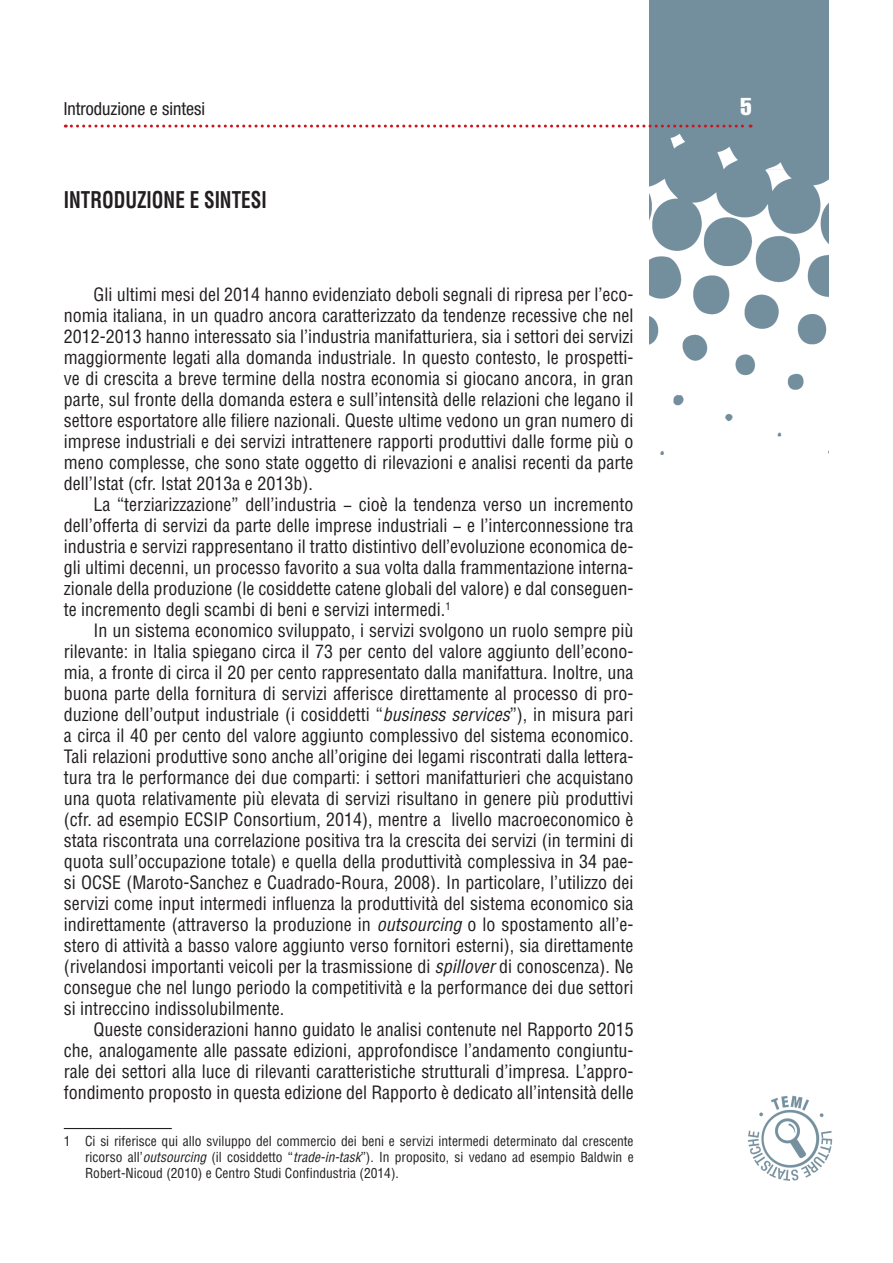
<style>
.page{position:relative;width:893px;height:1263px;background:#fff}
.page>*{position:absolute;margin:0;border:0;box-sizing:border-box;transform-origin:0 0}
.t1{font:24px "Helvetica LT Std Comp";color:#fff}
.t2{font:700 condensed 22.5px "Helvetica LT Std";color:#231f20;scale:.85 1}
.t3{font:condensed 18px/21px "Helvetica LT Std";color:#231f20;text-align:justify}
.t4{font:condensed 18px "Helvetica Neue LT Std";color:#231f20}
.t5{font:condensed 13.5px/16.2px "Helvetica LT Std";color:#231f20;text-align:justify}
.s1{font-style:italic}
</style>
<div class="page">
<img style="left:649px;top:0;width:179px;height:454px">
<svg style="left:65px;top:125px;width:686px;height:3px"></svg>
<img style="left:747px;top:1095px;width:85px;height:85px">
<hr style="left:64px;top:1128px;width:108px;height:1px;background:#231f20">
<p class="t4" style="left:64px;top:98px;width:143px">Introduzione e sintesi</p>
<h1 class="t1" style="left:740px;top:91px;width:13px">5</h1>
<p class="t2" style="left:64px;top:185px;width:240px">INTRODUZIONE E SINTESI</p>
<p class="t3" style="left:64px;top:284px;width:571px;text-indent:30px">Gli ultimi mesi del 2014 hanno evidenziato deboli segnali di ripresa per l’eco&shy;nomia italiana, in un quadro ancora caratterizzato da tendenze recessive che nel 2012-2013 hanno interessato sia l’industria manifatturiera, sia i settori dei servizi maggiormente legati alla domanda industriale. In questo contesto, le prospetti&shy;ve di crescita a breve termine della nostra economia si giocano ancora, in gran parte, sul fronte della domanda estera e sull’intensità delle relazioni che legano il settore esportatore alle filiere nazionali. Queste ultime vedono un gran numero di imprese industriali e dei servizi intrattenere rapporti produttivi dalle forme più o meno complesse, che sono state oggetto di rilevazioni e analisi recenti da parte dell’Istat (cfr. Istat 2013a e 2013b).</p>
<p class="t3" style="left:64px;top:494px;width:571px;text-indent:30px">La “terziarizzazione” dell’industria − cioè la tendenza verso un incremento dell’offerta di servizi da parte delle imprese industriali − e l’interconnessione tra industria e servizi rappresentano il tratto distintivo dell’evoluzione economica de&shy;gli ultimi decenni, un processo favorito a sua volta dalla frammentazione interna&shy;zionale della produzione (le cosiddette catene globali del valore) e dal conseguen&shy;te incremento degli scambi di beni e servizi intermedi.<sup>1</sup></p>
<p class="t3" style="left:64px;top:620px;width:571px;text-indent:30px">In un sistema economico sviluppato, i servizi svolgono un ruolo sempre più rilevante: in Italia spiegano circa il 73 per cento del valore aggiunto dell’econo&shy;mia, a fronte di circa il 20 per cento rappresentato dalla manifattura. Inoltre, una buona parte della fornitura di servizi afferisce direttamente al processo di pro&shy;duzione dell’output industriale (i cosiddetti “<span class="s1">business services</span>”), in misura pari a circa il 40 per cento del valore aggiunto complessivo del sistema economico.<br>Tali relazioni produttive sono anche all’origine dei legami riscontrati dalla lettera&shy;tura tra le performance dei due comparti: i settori manifatturieri che acquistano una quota relativamente più elevata di servizi risultano in genere più produttivi (cfr. ad esempio ECSIP Consortium, 2014), mentre a livello macroeconomico è stata riscontrata una correlazione positiva tra la crescita dei servizi (in termini di quota sull’occupazione totale) e quella della produttività complessiva in 34 pae&shy;si OCSE (Maroto-Sanchez e Cuadrado-Roura, 2008). In particolare, l’utilizzo dei servizi come input intermedi influenza la produttività del sistema economico sia indirettamente (attraverso la produzione in <span class="s1">outsourcing</span> o lo spostamento all’e&shy;stero di attività a basso valore aggiunto verso fornitori esterni), sia direttamente (rivelandosi importanti veicoli per la trasmissione di <span class="s1">spillover</span> di conoscenza). Ne consegue che nel lungo periodo la competitività e la performance dei due settori si intreccino indissolubilmente.</p>
<p class="t3" style="left:64px;top:1019px;width:571px;text-indent:30px">Queste considerazioni hanno guidato le analisi contenute nel Rapporto 2015 che, analogamente alle passate edizioni, approfondisce l’andamento congiuntu&shy;rale dei settori alla luce di rilevanti caratteristiche strutturali d’impresa. L’appro&shy;fondimento proposto in questa edizione del Rapporto è dedicato all’intensità delle</p>
<p class="t5" style="left:85px;top:1132px;width:550px;text-indent:-21px">1 Ci si riferisce qui allo sviluppo del commercio dei beni e servizi intermedi determinato dal crescente ricorso all’<span class="s1">outsourcing</span> (il cosiddetto “<span class="s1">trade-in-task</span>”). In proposito, si vedano ad esempio Baldwin e Robert-Nicoud (2010) e Centro Studi Confindustria (2014).</p>
</div>
